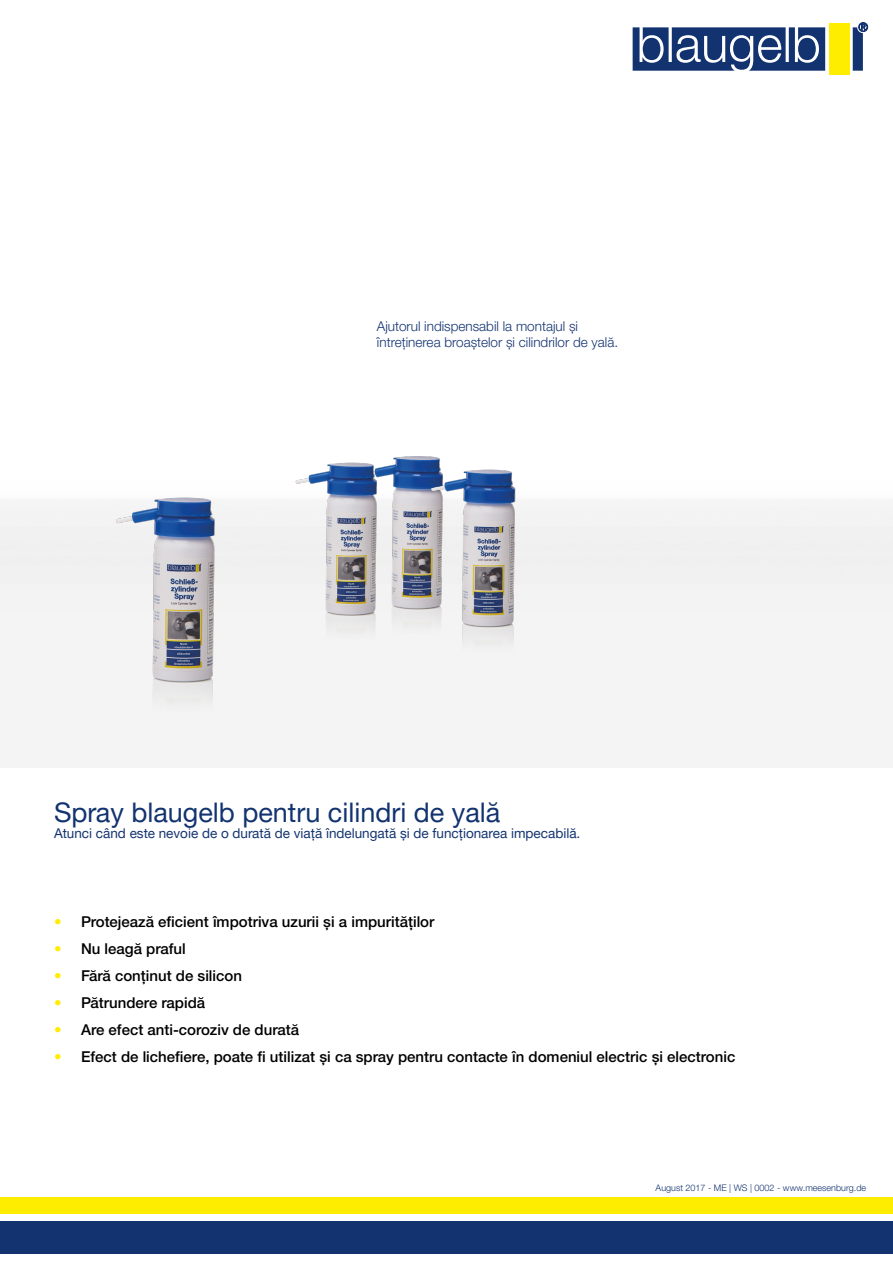
<style>
.page{position:relative;width:893px;height:1263px;background:#fff}
.page>*{position:absolute;margin:0;border:0;box-sizing:border-box;transform-origin:0 0}
.t1{font:27px "Helvetica Neue LTW1 G";color:#133370}
.t2{font:500 15px "Helvetica Neue LTW1 G";color:#000}
.t3{font:300 13.5px/16.2px "Helvetica Neue LTW1 G";color:#133370}
.t4{font:13.5px "Helvetica Neue LTW1 G";color:#133370}
.t5{font:300 9px "Helvetica Neue LTW1 G";color:#133370}
.s1{color:#ffed00}
</style>
<div class="page">
<div style="left:0;top:1222px;width:893px;height:32px;background:#133370"></div>
<div style="left:0;top:1197px;width:893px;height:17px;background:#ffed00"></div>
<svg style="left:633px;top:22px;width:235px;height:49px"></svg>
<div style="left:829px;top:23px;width:20px;height:51px;background:#ffed00"></div>
<img style="left:74px;top:497px;width:232px;height:271px">
<img style="left:395px;top:469px;width:198px;height:272px">
<img style="left:261px;top:456px;width:191px;height:270px">
<p class="t3" style="left:377px;top:318px;width:243px">Ajutorul indispensabil la montajul şi întreţinerea broaştelor şi cilindrilor de yală.</p>
<h1 class="t1" style="left:54px;top:796px;width:448px">Spray blaugelb pentru cilindri de yală</h1>
<p class="t4" style="left:54px;top:825px;width:528px">Atunci când este nevoie de o durată de viaţă îndelungată şi de funcţionarea impecabilă.</p>
<p class="t2" style="left:54px;top:913px;width:382px"><span class="s1">•</span> Protejează eficient împotriva uzurii şi a impurităţilor</p>
<p class="t2" style="left:54px;top:940px;width:133px"><span class="s1">•</span> Nu leagă praful</p>
<p class="t2" style="left:54px;top:967px;width:190px"><span class="s1">•</span> Fără conţinut de silicon</p>
<p class="t2" style="left:54px;top:994px;width:153px"><span class="s1">•</span> Pătrundere rapidă</p>
<p class="t2" style="left:54px;top:1021px;width:247px"><span class="s1">•</span> Are efect anti-coroziv de durată</p>
<p class="t2" style="left:54px;top:1048px;width:683px"><span class="s1">•</span> Efect de lichefiere, poate fi utilizat şi ca spray pentru contacte în domeniul electric şi electronic</p>
<p class="t5" style="left:656px;top:1183px;width:212px">August 2017 - ME | WS | 0002 - www.meesenburg.de</p>
</div>
